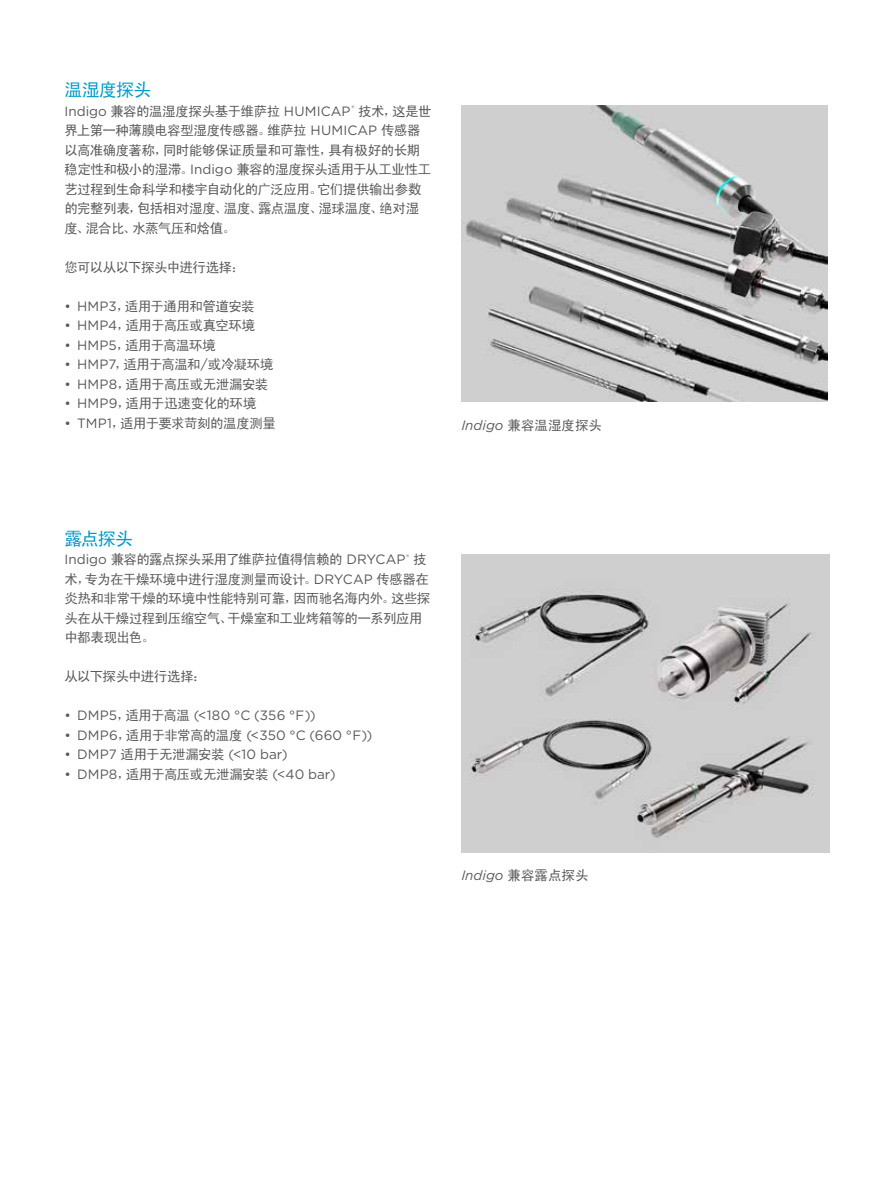
<style>
.page{position:relative;width:893px;height:1191px;background:#fff}
.page>*{position:absolute;margin:0;border:0;box-sizing:border-box;transform-origin:0 0}
.t1{font:18px "Sim Hei";letter-spacing:-.045em;color:#009ac7}
.t2{font:13.5px/19.5px "Sim Hei";letter-spacing:-.035em;color:#58595b}
.t3{font:13.5px "Gotham";letter-spacing:.01em;color:#58595b}
.t4{font:13.5px "Sim Hei";color:#58595b}
.t5{font:italic 13.5px "Gotham";color:#58595b}
.s1{font-family:"Gotham"}
.s2{font-family:"Gotham";font-style:italic}
.s3{font-family:"Sim Hei"}
.s4{font-family:"Sim Hei";font-style:normal}
</style>
<div class="page">
<img style="left:461px;top:105px;width:366px;height:297px">
<img style="left:461px;top:554px;width:368px;height:298px">
<h1 class="t1" style="left:64px;top:81px;width:89px">温湿度探头</h1>
<p class="t2" style="left:64px;top:101px;width:369px"><span class="s1">Indigo</span> 兼容的温湿度探头基于维萨拉 <span class="s1">HUMICAP</span><sup>®</sup> 技术，这是世界上第一种薄膜电容型湿度传感器。维萨拉 <span class="s1">HUMICAP</span> 传感器以高准确度著称，同时能够保证质量和可靠性，具有极好的长期稳定性和极小的湿滞。<span class="s1">Indigo</span> 兼容的湿度探头适用于从工业性工艺过程到生命科学和楼宇自动化的广泛应用。它们提供输出参数的完整列表，包括相对湿度、温度、露点温度、湿球温度、绝对湿度、混合比、水蒸气压和焓值。</p>
<p class="t2" style="left:64px;top:257px;width:182px">您可以从以下探头中进行选择：</p>
<p class="t2" style="left:64px;top:296px;width:192px"><span class="s1">• HMP3</span>，适用于通用和管道安装</p>
<p class="t2" style="left:64px;top:315px;width:193px"><span class="s1">• HMP4</span>，适用于高压或真空环境</p>
<p class="t2" style="left:64px;top:335px;width:153px"><span class="s1">• HMP5</span>，适用于高温环境</p>
<p class="t2" style="left:64px;top:354px;width:211px"><span class="s1">• HMP7</span>，适用于高温和<span class="s1">/</span>或冷凝环境</p>
<p class="t2" style="left:64px;top:374px;width:206px"><span class="s1">• HMP8</span>，适用于高压或无泄漏安装</p>
<p class="t2" style="left:64px;top:393px;width:194px"><span class="s1">• HMP9</span>，适用于迅速变化的环境</p>
<p class="t2" style="left:64px;top:413px;width:213px"><span class="s1">• TMP1</span>，适用于要求苛刻的温度测量</p>
<p class="t4" style="left:461px;top:419px;width:142px"><span class="s2">Indigo</span> 兼容温湿度探头</p>
<h1 class="t1" style="left:64px;top:529px;width:70px">露点探头</h1>
<p class="t2" style="left:64px;top:549px;width:367px"><span class="s1">Indigo</span> 兼容的露点探头采用了维萨拉值得信赖的 <span class="s1">DRYCAP</span><sup>®</sup> 技术，专为在干燥环境中进行湿度测量而设计。<span class="s1">DRYCAP</span> 传感器在炎热和非常干燥的环境中性能特别可靠，因而驰名海内外。这些探头在从干燥过程到压缩空气、干燥室和工业烤箱等的一系列应用中都表现出色。</p>
<p class="t2" style="left:64px;top:666px;width:144px">从以下探头中进行选择：</p>
<p class="t3" style="left:64px;top:707px;width:253px">• DMP5<span class="s3">，适用于高温</span> (&lt;180 °C (356 °F))</p>
<p class="t3" style="left:64px;top:726px;width:309px">• DMP6<span class="s3">，适用于非常高的温度</span> (&lt;350 °C (660 °F))</p>
<p class="t3" style="left:64px;top:746px;width:225px">• DMP7 <span class="s3">适用于无泄漏安装</span> (&lt;10 bar)</p>
<p class="t3" style="left:64px;top:765px;width:273px">• DMP8<span class="s3">，适用于高压或无泄漏安装</span> (&lt;40 bar)</p>
<p class="t5" style="left:461px;top:867px;width:129px">Indigo <span class="s4">兼容露点探头</span></p>
</div>
